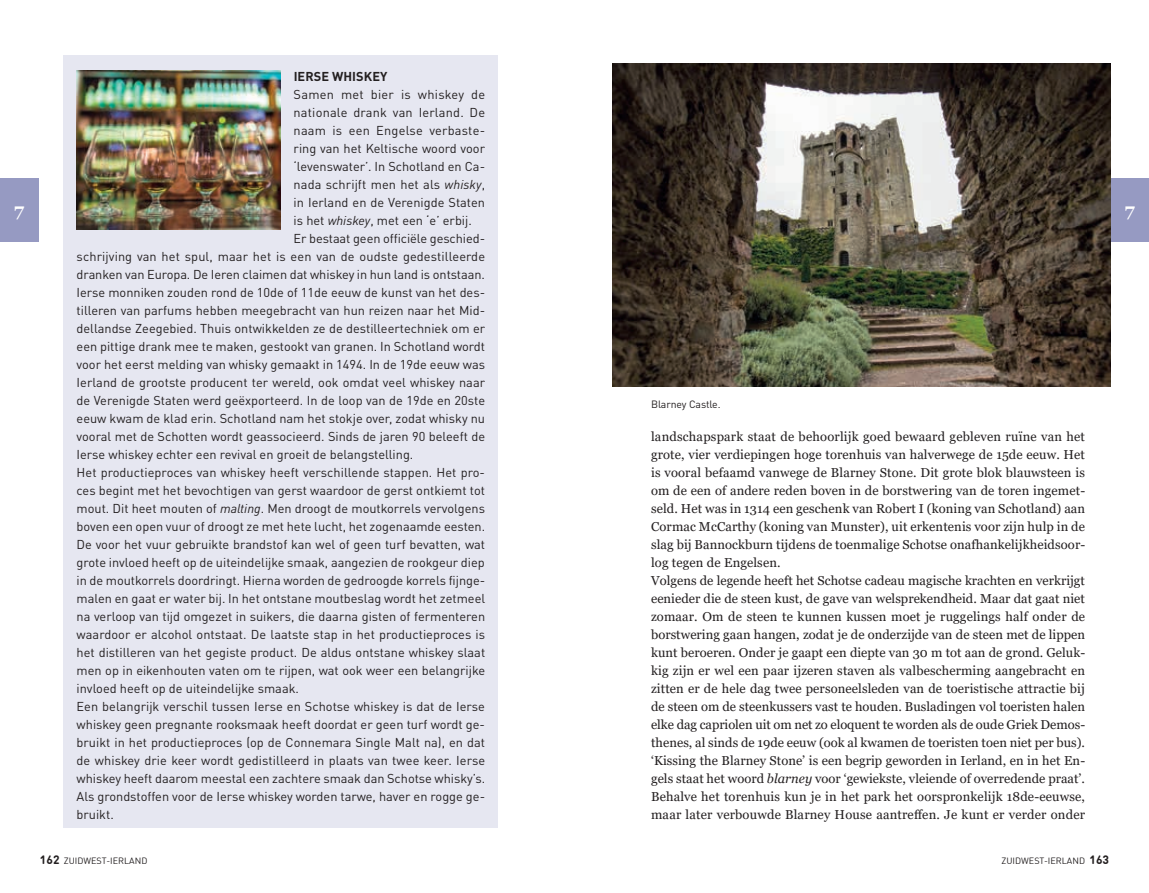
<style>
.page{position:relative;width:1149px;height:893px;background:#fff}
.page>*{position:absolute;margin:0;border:0;box-sizing:border-box;transform-origin:0 0}
.t1{font:700 18px "Georgia";color:#fff}
.t2{font:12.9px/18px "Georgia";letter-spacing:.01em;color:#231f20}
.t3{font:12.75px "DIN Pro";color:#231f20}
.t4{font:12.75px "DIN Pro";letter-spacing:.02em;color:#231f20}
.t5{font:700 12.75px "DIN Pro";letter-spacing:.005em;color:#231f20}
.t6{font:700 12px "DIN Round Offc";color:#231f20}
.t7{font:10.5px "DIN Pro";letter-spacing:-.01em;color:#231f20}
.t8{font:9px "DIN Round Offc";color:#231f20}
.s1{font-style:italic}
.s2{font-weight:700;font-size:12px}
</style>
<div class="page">
<div style="left:1110px;top:179px;width:38px;height:63px;background:#969ac2"></div>
<div style="left:0;top:179px;width:38px;height:63px;background:#969ac2"></div>
<div style="left:64px;top:55px;width:433px;height:773px;background:#e6e7f1"></div>
<img style="left:77px;top:71px;width:204px;height:159px">
<img style="left:612px;top:64px;width:498px;height:323px">
<p class="t5" style="left:293px;top:66px;width:95px">IERSE WHISKEY</p>
<p class="t4" style="left:293px;top:84px;width:193px">Samen met bier is whiskey de</p>
<p class="t3" style="left:293px;top:102px;width:193px">nationale drank van Ierland. De</p>
<p class="t3" style="left:293px;top:120px;width:193px">naam is een Engelse verbaste-</p>
<p class="t3" style="left:293px;top:138px;width:193px">ring van het Keltische woord voor</p>
<p class="t3" style="left:293px;top:156px;width:193px">‘levenswater’. In Schotland en Ca-</p>
<p class="t3" style="left:293px;top:174px;width:193px">nada schrijft men het als <span class="s1">whisky</span>,</p>
<p class="t3" style="left:293px;top:192px;width:193px">in Ierland en de Verenigde Staten</p>
<p class="t3" style="left:293px;top:210px;width:180px">is het <span class="s1">whiskey</span>, met een ‘e’ erbij.</p>
<p class="t3" style="left:293px;top:228px;width:193px">Er bestaat geen officiële geschied-</p>
<p class="t3" style="left:77px;top:246px;width:410px">schrijving van het spul, maar het is een van de oudste gedestilleerde</p>
<p class="t3" style="left:77px;top:264px;width:409px">dranken van Europa. De Ieren claimen dat whiskey in hun land is ontstaan.</p>
<p class="t3" style="left:77px;top:282px;width:410px">Ierse monniken zouden rond de 10de of 11de eeuw de kunst van het des-</p>
<p class="t3" style="left:77px;top:300px;width:410px">tilleren van parfums hebben meegebracht van hun reizen naar het Mid-</p>
<p class="t3" style="left:77px;top:318px;width:410px">dellandse Zeegebied. Thuis ontwikkelden ze de destilleertechniek om er</p>
<p class="t3" style="left:77px;top:336px;width:410px">een pittige drank mee te maken, gestookt van granen. In Schotland wordt</p>
<p class="t3" style="left:77px;top:354px;width:410px">voor het eerst melding van whisky gemaakt in 1494. In de 19de eeuw was</p>
<p class="t3" style="left:77px;top:372px;width:410px">Ierland de grootste producent ter wereld, ook omdat veel whiskey naar</p>
<p class="t3" style="left:77px;top:390px;width:410px">de Verenigde Staten werd geëxporteerd. In de loop van de 19de en 20ste</p>
<p class="t3" style="left:77px;top:408px;width:410px">eeuw kwam de klad erin. Schotland nam het stokje over, zodat whisky nu</p>
<p class="t3" style="left:77px;top:426px;width:410px">vooral met de Schotten wordt geassocieerd. Sinds de jaren 90 beleeft de</p>
<p class="t3" style="left:77px;top:444px;width:338px">Ierse whiskey echter een revival en groeit de belangstelling.</p>
<p class="t3" style="left:77px;top:462px;width:410px">Het productieproces van whiskey heeft verschillende stappen. Het pro-</p>
<p class="t3" style="left:77px;top:480px;width:410px">ces begint met het bevochtigen van gerst waardoor de gerst ontkiemt tot</p>
<p class="t3" style="left:77px;top:498px;width:410px">mout. Dit heet mouten of <span class="s1">malting</span>. Men droogt de moutkorrels vervolgens</p>
<p class="t3" style="left:77px;top:516px;width:410px">boven een open vuur of droogt ze met hete lucht, het zogenaamde eesten.</p>
<p class="t3" style="left:77px;top:534px;width:410px">De voor het vuur gebruikte brandstof kan wel of geen turf bevatten, wat</p>
<p class="t3" style="left:77px;top:552px;width:409px">grote invloed heeft op de uiteindelijke smaak, aangezien de rookgeur diep</p>
<p class="t3" style="left:77px;top:570px;width:410px">in de moutkorrels doordringt. Hierna worden de gedroogde korrels fijnge-</p>
<p class="t3" style="left:77px;top:588px;width:410px">malen en gaat er water bij. In het ontstane moutbeslag wordt het zetmeel</p>
<p class="t3" style="left:77px;top:606px;width:410px">na verloop van tijd omgezet in suikers, die daarna gisten of fermenteren</p>
<p class="t3" style="left:77px;top:624px;width:410px">waardoor er alcohol ontstaat. De laatste stap in het productieproces is</p>
<p class="t3" style="left:77px;top:642px;width:410px">het distilleren van het gegiste product. De aldus ontstane whiskey slaat</p>
<p class="t3" style="left:77px;top:660px;width:410px">men op in eikenhouten vaten om te rijpen, wat ook weer een belangrijke</p>
<p class="t3" style="left:77px;top:678px;width:224px">invloed heeft op de uiteindelijke smaak.</p>
<p class="t3" style="left:77px;top:696px;width:410px">Een belangrijk verschil tussen Ierse en Schotse whiskey is dat de Ierse</p>
<p class="t3" style="left:77px;top:714px;width:410px">whiskey geen pregnante rooksmaak heeft doordat er geen turf wordt ge-</p>
<p class="t3" style="left:77px;top:732px;width:410px">bruikt in het productieproces (op de Connemara Single Malt na), en dat</p>
<p class="t3" style="left:77px;top:750px;width:410px">de whiskey drie keer wordt gedistilleerd in plaats van twee keer. Ierse</p>
<p class="t3" style="left:77px;top:768px;width:410px">whiskey heeft daarom meestal een zachtere smaak dan Schotse whisky’s.</p>
<p class="t3" style="left:77px;top:786px;width:410px">Als grondstoffen voor de Ierse whiskey worden tarwe, haver en rogge ge-</p>
<p class="t3" style="left:77px;top:804px;width:39px">bruikt.</p>
<h1 class="t1" style="left:14px;top:198px;width:11px">7</h1>
<h1 class="t1" style="left:1124px;top:198px;width:11px">7</h1>
<p class="t7" style="left:651px;top:396px;width:71px">Blarney Castle.</p>
<p class="t2" style="left:651px;top:428px;width:435px">landschapspark staat de behoorlijk goed bewaard gebleven ruïne van het grote, vier verdiepingen hoge torenhuis van halverwege de 15de eeuw. Het is vooral befaamd vanwege de Blarney Stone. Dit grote blok blauwsteen is om de een of andere reden boven in de borstwering van de toren ingemet&shy;seld. Het was in 1314 een geschenk van Robert I (koning van Schotland) aan Cormac McCarthy (koning van Munster), uit erkentenis voor zijn hulp in de slag bij Bannockburn tijdens de toenmalige Schotse onafhankelijkheidsoor&shy;log tegen de Engelsen.<br>Volgens de legende heeft het Schotse cadeau magische krachten en verkrijgt eenieder die de steen kust, de gave van welsprekendheid. Maar dat gaat niet zomaar. Om de steen te kunnen kussen moet je ruggelings half onder de borstwering gaan hangen, zodat je de onderzijde van de steen met de lippen kunt beroeren. Onder je gaapt een diepte van 30 m tot aan de grond. Geluk&shy;kig zijn er wel een paar ijzeren staven als valbescherming aangebracht en zitten er de hele dag twee personeelsleden van de toeristische attractie bij de steen om de steenkussers vast te houden. Busladingen vol toeristen halen elke dag capriolen uit om net zo eloquent te worden als de oude Griek Demos&shy;thenes, al sinds de 19de eeuw (ook al kwamen de toeristen toen niet per bus). ‘Kissing the Blarney Stone’ is een begrip geworden in Ierland, en in het En&shy;gels staat het woord <span class="s1">blarney</span> voor ‘gewiekste, vleiende of overredende praat’.<br>Behalve het torenhuis kun je in het park het oorspronkelijk 18de-eeuwse, maar later verbouwde Blarney House aantreffen. Je kunt er verder onder</p>
<p class="t8" style="left:40px;top:855px;width:109px"><span class="s2">162</span> ZUIDWEST-IERLAND</p>
<p class="t6" style="left:1089px;top:852px;width:21px">163</p>
<p class="t8" style="left:1001px;top:855px;width:85px">ZUIDWEST-IERLAND</p>
</div>
